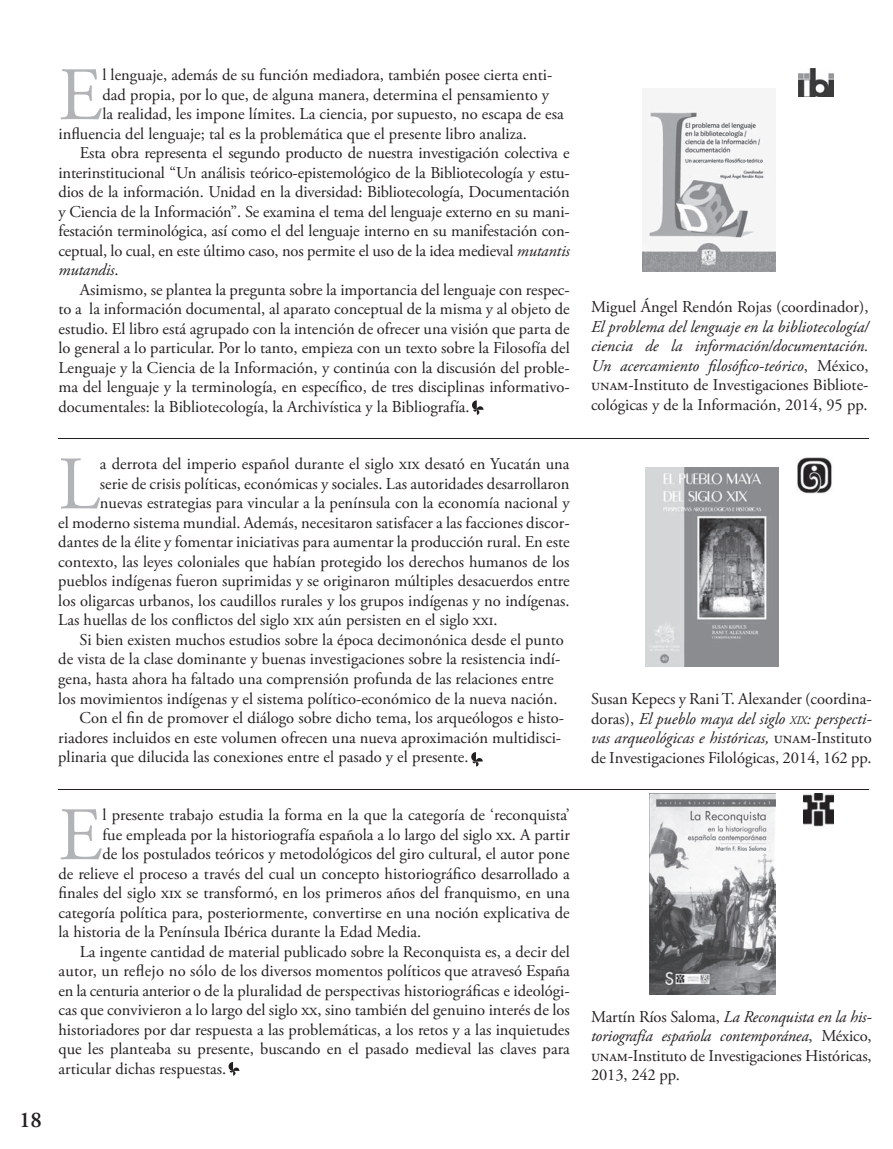
<style>
.page{position:relative;width:893px;height:1149px;background:#fff}
.page>*{position:absolute;margin:0;border:0;box-sizing:border-box;transform-origin:0 0}
.t1{font:75.3px "Adobe Garamond Pro";color:#b2b3b7}
.t2{font:600 22.5px "Adobe Garamond";color:#231f20}
.t3{font:16.5px/19.5px "Adobe Garamond Pro";color:#231f20;text-align:justify}
.t4{font:italic 16.5px/19.5px "Adobe Garamond Pro";color:#231f20;text-align:justify}
.s1{font-style:italic}
.s2{font-style:normal}
.s3{font-style:italic;font-size:11.55px}
</style>
<div class="page">
<img style="left:797px;top:457px;width:35px;height:36px">
<svg style="left:229px;top:1062px;width:10px;height:13px"></svg>
<svg style="left:472px;top:400px;width:11px;height:14px"></svg>
<svg style="left:471px;top:752px;width:12px;height:14px"></svg>
<img style="left:803px;top:793px;width:30px;height:34px">
<img style="left:649px;top:793px;width:126px;height:200px">
<img style="left:646px;top:467px;width:133px;height:199px">
<img style="left:642px;top:111px;width:133px;height:160px">
<hr style="left:58px;top:438px;width:810px;height:1px;background:#231f20">
<hr style="left:58px;top:788px;width:810px;height:1px;background:#231f20">
<img style="left:798px;top:68px;width:35px;height:28px">
<h2 class="t2" style="left:19px;top:1110px;width:24px">18</h2>
<h1 class="t1" style="left:58px;top:65px;width:45px">E</h1>
<p class="t3" style="left:102px;top:66px;width:451px">l lenguaje, además de su función mediadora, también posee cierta enti-</p>
<p class="t3" style="left:102px;top:86px;width:448px">dad propia, por lo que, de alguna manera, determina el pensamiento y</p>
<p class="t3" style="left:102px;top:105px;width:463px">la realidad, les impone límites. La ciencia, por supuesto, no escapa de esa</p>
<p class="t3" style="left:58px;top:125px;width:470px">influencia del lenguaje; tal es la problemática que el presente libro analiza.</p>
<p class="t3" style="left:80px;top:145px;width:492px">Esta obra representa el segundo producto de nuestra investigación colectiva e</p>
<p class="t3" style="left:58px;top:164px;width:513px">interinstitucional “Un análisis teórico-epistemológico de la Bibliotecología y estu-</p>
<p class="t3" style="left:58px;top:184px;width:513px">dios de la información. Unidad en la diversidad: Bibliotecología, Documentación</p>
<p class="t3" style="left:58px;top:203px;width:513px">y Ciencia de la Información”. Se examina el tema del lenguaje externo en su mani-</p>
<p class="t3" style="left:58px;top:223px;width:513px">festación terminológica, así como el del lenguaje interno en su manifestación con-</p>
<p class="t3" style="left:58px;top:242px;width:513px">ceptual, lo cual, en este último caso, nos permite el uso de la idea medieval <span class="s1">mutantis</span></p>
<p class="t4" style="left:58px;top:262px;width:62px">mutandis<span class="s2">.</span></p>
<p class="t3" style="left:80px;top:281px;width:492px">Asimismo, se plantea la pregunta sobre la importancia del lenguaje con respec-</p>
<p class="t3" style="left:58px;top:301px;width:513px">to a la información documental, al aparato conceptual de la misma y al objeto de</p>
<p class="t3" style="left:58px;top:320px;width:513px">estudio. El libro está agrupado con la intención de ofrecer una visión que parta de</p>
<p class="t3" style="left:58px;top:340px;width:513px">lo general a lo particular. Por lo tanto, empieza con un texto sobre la Filosofía del</p>
<p class="t3" style="left:58px;top:359px;width:513px">Lenguaje y la Ciencia de la Información, y continúa con la discusión del proble-</p>
<p class="t3" style="left:58px;top:379px;width:513px">ma del lenguaje y la terminología, en específico, de tres disciplinas informativo-</p>
<p class="t3" style="left:58px;top:398px;width:413px">documentales: la Bibliotecología, la Archivística y la Bibliografía.</p>
<h1 class="t1" style="left:58px;top:454px;width:43px">L</h1>
<p class="t3" style="left:100px;top:455px;width:471px">a derrota del imperio español durante el siglo xix desató en Yucatán una</p>
<p class="t3" style="left:100px;top:475px;width:471px">serie de crisis políticas, económicas y sociales. Las autoridades desarrollaron</p>
<p class="t3" style="left:100px;top:494px;width:471px">nuevas estrategias para vincular a la península con la economía nacional y</p>
<p class="t3" style="left:58px;top:514px;width:513px">el moderno sistema mundial. Además, necesitaron satisfacer a las facciones discor-</p>
<p class="t3" style="left:58px;top:533px;width:513px">dantes de la élite y fomentar iniciativas para aumentar la producción rural. En este</p>
<p class="t3" style="left:58px;top:553px;width:513px">contexto, las leyes coloniales que habían protegido los derechos humanos de los</p>
<p class="t3" style="left:58px;top:572px;width:513px">pueblos indígenas fueron suprimidas y se originaron múltiples desacuerdos entre</p>
<p class="t3" style="left:58px;top:592px;width:513px">los oligarcas urbanos, los caudillos rurales y los grupos indígenas y no indígenas.</p>
<p class="t3" style="left:58px;top:611px;width:441px">Las huellas de los conflictos del siglo xix aún persisten en el siglo xxi.</p>
<p class="t3" style="left:80px;top:631px;width:486px">Si bien existen muchos estudios sobre la época decimonónica desde el punto</p>
<p class="t3" style="left:58px;top:650px;width:504px">de vista de la clase dominante y buenas investigaciones sobre la resistencia indí-</p>
<p class="t3" style="left:58px;top:670px;width:497px">gena, hasta ahora ha faltado una comprensión profunda de las relaciones entre</p>
<p class="t3" style="left:58px;top:689px;width:501px">los movimientos indígenas y el sistema político-económico de la nueva nación.</p>
<p class="t3" style="left:80px;top:709px;width:486px">Con el fin de promover el diálogo sobre dicho tema, los arqueólogos e histo-</p>
<p class="t3" style="left:58px;top:728px;width:504px">riadores incluidos en este volumen ofrecen una nueva aproximación multidisci-</p>
<p class="t3" style="left:58px;top:748px;width:412px">plinaria que dilucida las conexiones entre el pasado y el presente.</p>
<h1 class="t1" style="left:58px;top:804px;width:45px">E</h1>
<p class="t3" style="left:102px;top:806px;width:469px">l presente trabajo estudia la forma en la que la categoría de ‘reconquista’</p>
<p class="t3" style="left:102px;top:825px;width:469px">fue empleada por la historiografía española a lo largo del siglo xx. A partir</p>
<p class="t3" style="left:102px;top:845px;width:469px">de los postulados teóricos y metodológicos del giro cultural, el autor pone</p>
<p class="t3" style="left:58px;top:864px;width:513px">de relieve el proceso a través del cual un concepto historiográfico desarrollado a</p>
<p class="t3" style="left:58px;top:884px;width:513px">finales del siglo xix se transformó, en los primeros años del franquismo, en una</p>
<p class="t3" style="left:58px;top:903px;width:513px">categoría política para, posteriormente, convertirse en una noción explicativa de</p>
<p class="t3" style="left:58px;top:923px;width:364px">la historia de la Península Ibérica durante la Edad Media.</p>
<p class="t3" style="left:80px;top:942px;width:492px">La ingente cantidad de material publicado sobre la Reconquista es, a decir del</p>
<p class="t3" style="left:58px;top:962px;width:513px">autor, un reflejo no sólo de los diversos momentos políticos que atravesó España</p>
<p class="t3" style="left:58px;top:981px;width:513px">en la centuria anterior o de la pluralidad de perspectivas historiográficas e ideológi-</p>
<p class="t3" style="left:58px;top:1001px;width:513px">cas que convivieron a lo largo del siglo xx, sino también del genuino interés de los</p>
<p class="t3" style="left:58px;top:1020px;width:513px">historiadores por dar respuesta a las problemáticas, a los retos y a las inquietudes</p>
<p class="t3" style="left:58px;top:1040px;width:513px">que les planteaba su presente, buscando en el pasado medieval las claves para</p>
<p class="t3" style="left:58px;top:1059px;width:169px">articular dichas respuestas.</p>
<p class="t3" style="left:591px;top:298px;width:279px">Miguel Ángel Rendón Rojas (coordinador),</p>
<p class="t4" style="left:591px;top:318px;width:279px">El problema del lenguaje en la bibliotecología/ ciencia de la información/documentación.<br>Un acercamiento filosófico-teórico<span class="s2">, México, unam-Instituto de Investigaciones Bibliote&shy;cológicas y de la Información, 2014, 95 pp.</span></p>
<p class="t3" style="left:591px;top:690px;width:282px">Susan Kepecs y Rani T. Alexander (coordina&shy;doras), <span class="s1">El pueblo maya del siglo</span> <span class="s3">XIX</span><span class="s1">: perspecti&shy;vas arqueológicas e históricas,</span> unam-Instituto de Investigaciones Filológicas, 2014, 162 pp.</p>
<p class="t3" style="left:591px;top:1007px;width:282px">Martín Ríos Saloma, <span class="s1">La Reconquista en la his&shy;toriografía española contemporánea</span>, México, unam-Instituto de Investigaciones Históricas, 2013, 242 pp.</p>
</div>
